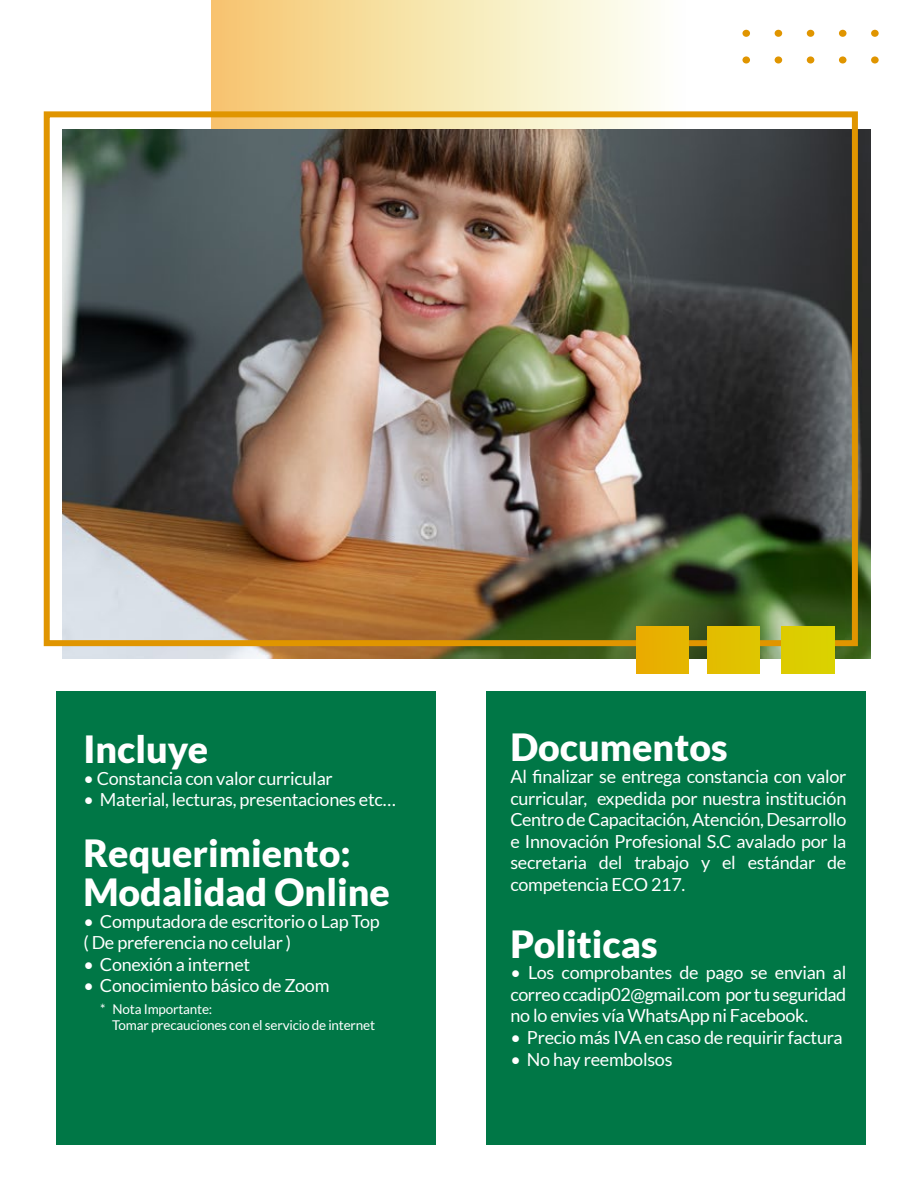
<style>
.page{position:relative;width:918px;height:1188px;background:#fff}
.page>*{position:absolute;margin:0;border:0;box-sizing:border-box;transform-origin:0 0}
.t1{font:900 37.5px/39px "Lato";color:#fff}
.t2{font:18px/21.6px "Lato";letter-spacing:-.015em;color:#fff;text-align:justify}
.t3{font:13.5px/16.2px "Lato";letter-spacing:-.015em;color:#fff}
</style>
<div class="page">
<div style="left:212px;top:0;width:477px;height:217px;background:linear-gradient(to right,#f5c86d,#fcffff)"></div>
<div style="left:56px;top:691px;width:379px;height:454px;background:#007746"></div>
<div style="left:486px;top:691px;width:379px;height:454px;background:#007746"></div>
<div style="left:742px;top:30px;width:8px;height:7px;background:#e09500;border-radius:50%"></div>
<div style="left:775px;top:30px;width:7px;height:7px;background:#e09500;border-radius:50%"></div>
<div style="left:807px;top:30px;width:7px;height:7px;background:#e09500;border-radius:50%"></div>
<div style="left:839px;top:30px;width:8px;height:7px;background:#e09500;border-radius:50%"></div>
<div style="left:871px;top:30px;width:8px;height:7px;background:#e09500;border-radius:50%"></div>
<div style="left:742px;top:56px;width:8px;height:8px;background:#e09500;border-radius:50%"></div>
<div style="left:775px;top:56px;width:7px;height:8px;background:#e09500;border-radius:50%"></div>
<div style="left:807px;top:56px;width:7px;height:8px;background:#e09500;border-radius:50%"></div>
<div style="left:839px;top:56px;width:8px;height:8px;background:#e09500;border-radius:50%"></div>
<div style="left:871px;top:56px;width:8px;height:8px;background:#e09500;border-radius:50%"></div>
<img style="left:63px;top:130px;width:808px;height:528px">
<div style="left:44px;top:111px;width:814px;height:535px;border:6px solid #e09500"></div>
<div style="left:636px;top:626px;width:53px;height:48px;background:#e7b100"></div>
<div style="left:708px;top:626px;width:52px;height:48px;background:#e1c100"></div>
<div style="left:782px;top:626px;width:52px;height:48px;background:#dcce00"></div>
<h1 class="t1" style="left:83px;top:729px;width:126px">Incluye</h1>
<p class="t2" style="left:83px;top:767px;width:251px">• Constancia con valor curricular</p>
<p class="t2" style="left:83px;top:789px;width:314px">• Material, lecturas, presentaciones etc…</p>
<h1 class="t1" style="left:83px;top:833px;width:308px">Requerimiento:<br>Modalidad Online</h1>
<p class="t2" style="left:83px;top:910px;width:298px">• Computadora de escritorio o Lap Top ( De preferencia no celular )</p>
<p class="t2" style="left:83px;top:953px;width:168px">• Conexión a internet</p>
<p class="t2" style="left:83px;top:975px;width:248px">• Conocimiento básico de Zoom</p>
<p class="t3" style="left:112px;top:1001px;width:264px;text-indent:-12px">* Nota Importante:<br>Tomar precauciones con el servicio de internet</p>
<h1 class="t1" style="left:510px;top:727px;width:219px">Documentos</h1>
<p class="t2" style="left:510px;top:766px;width:338px">Al finalizar se entrega constancia con valor curricular, expedida por nuestra institución Centro de Capacitación, Atención, Desarrollo e Innovación Profesional S.C avalado por la secretaria del trabajo y el estándar de competencia ECO 217.</p>
<h1 class="t1" style="left:510px;top:924px;width:149px">Politicas</h1>
<p class="t2" style="left:510px;top:962px;width:338px">• Los comprobantes de pago se envian al correo ccadip02@gmail.com por tu seguridad no lo envies vía WhatsApp ni Facebook.</p>
<p class="t2" style="left:510px;top:1027px;width:334px">• Precio más IVA en caso de requirir factura</p>
<p class="t2" style="left:510px;top:1048px;width:164px">• No hay reembolsos</p>
</div>
